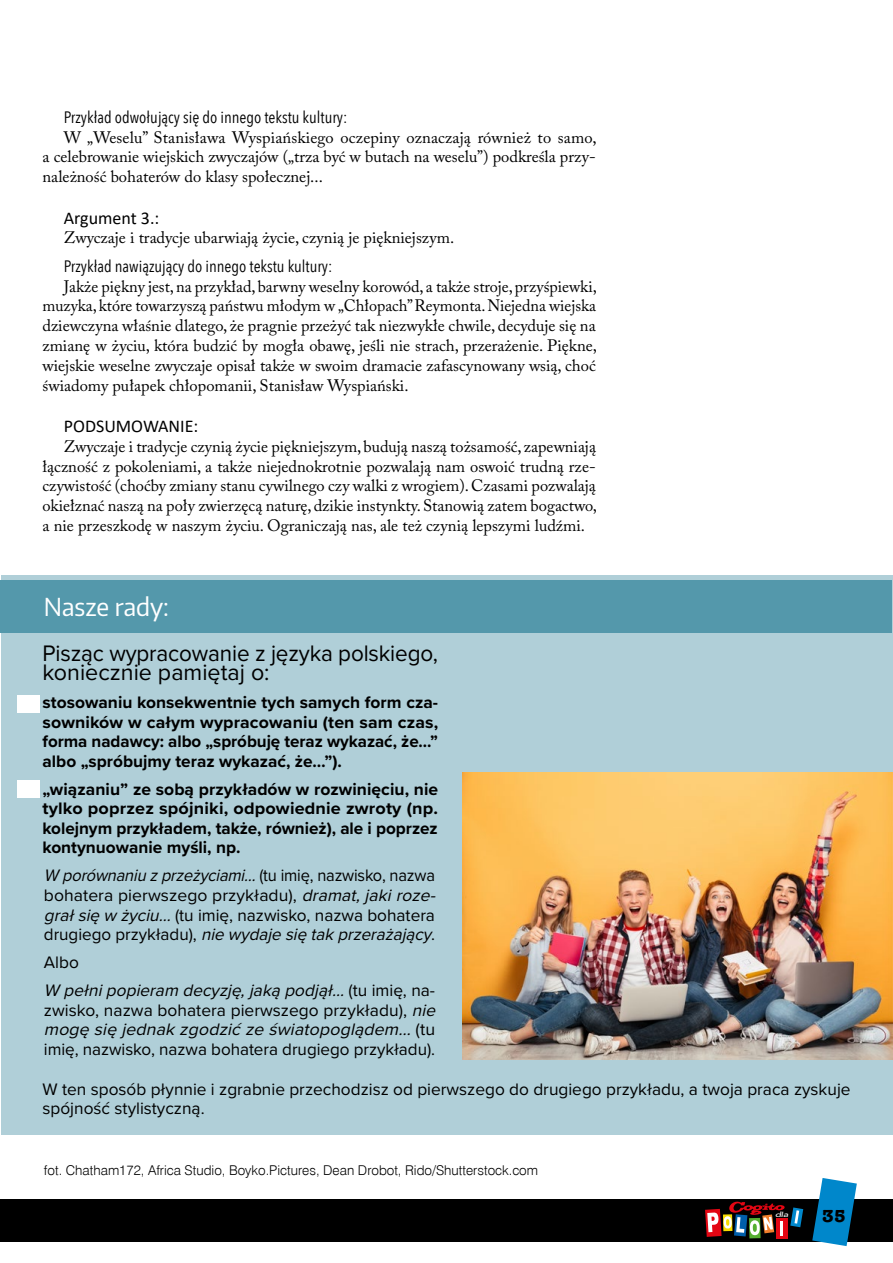
<style>
.page{position:relative;width:893px;height:1263px;background:#fff}
.page>*{position:absolute;margin:0;border:0;box-sizing:border-box;transform-origin:0 0}
.t1{font:24.75px "Encode Sans Narrow";color:#fff}
.t2{font:23.25px/19.5px "Proxima Nova";letter-spacing:-.005em;color:#000}
.t3{font:18px "Calibri";color:#000}
.t4{font:700 18px "American Typewriter";color:#000}
.t5{font:700 17.25px/19.5px "Proxima Nova";color:#000;text-align:justify}
.t6{font:17.25px/19.5px "Proxima Nova";color:#000}
.t7{font:17.25px/19.5px "Proxima Nova";color:#000;scale:.95 1}
.t8{font:italic 17.25px/28px "Proxima Nova";color:#000}
.t9{font:16.5px/19.8px "Adobe Caslon Pro";color:#000;text-align:justify}
.t10{font:16.5px "Avenir Next Condensed";color:#000}
.t11{font:13.5px "Swis 721 Lt EU";color:#000}
.s1{font-style:italic}
.s2{font-style:normal}
</style>
<div class="page">
<div style="left:1px;top:575px;width:891px;height:560px;background:#b0cfd8"></div>
<div style="left:17px;top:694px;width:22px;height:18px;background:#fff"></div>
<div style="left:17px;top:780px;width:22px;height:17px;background:#fff"></div>
<div style="left:1px;top:580px;width:891px;height:53px;background:#5498ab"></div>
<img style="left:463px;top:773px;width:430px;height:286px">
<div style="left:0;top:1199px;width:893px;height:43px;background:#000"></div>
<svg style="left:812px;top:1178px;width:45px;height:68px"></svg>
<svg style="left:749px;top:1237px;width:12px;height:1px"></svg>
<div style="left:776px;top:1218px;width:11px;height:21px;background:#e30613"></div>
<svg style="left:705px;top:1201px;width:98px;height:36px"></svg>
<p class="t10" style="left:64px;top:103px;width:285px">Przykład odwołujący się do innego tekstu kultury:</p>
<p class="t9" style="left:43px;top:127px;width:556px;text-indent:21px">W „Weselu” Stanisława Wyspiańskiego oczepiny oznaczają również to samo, a celebrowanie wiejskich zwyczajów („trza być w butach na weselu”) podkreśla przy&shy;należność bohaterów do klasy społecznej...</p>
<p class="t3" style="left:64px;top:205px;width:97px">Argument 3.:</p>
<p class="t9" style="left:64px;top:228px;width:392px">Zwyczaje i tradycje ubarwiają życie, czynią je piękniejszym.</p>
<p class="t10" style="left:64px;top:252px;width:270px">Przykład nawiązujący do innego tekstu kultury:</p>
<p class="t9" style="left:43px;top:276px;width:556px;text-indent:21px">Jakże piękny jest, na przykład, barwny weselny korowód, a także stroje, przyśpiewki, muzyka, które towarzyszą państwu młodym w „Chłopach” Reymonta. Niejedna wiejska dziewczyna właśnie dlatego, że pragnie przeżyć tak niezwykłe chwile, decyduje się na zmianę w życiu, która budzić by mogła obawę, jeśli nie strach, przerażenie. Piękne, wiejskie weselne zwyczaje opisał także w swoim dramacie zafascynowany wsią, choć świadomy pułapek chłopomanii, Stanisław Wyspiański.</p>
<p class="t3" style="left:64px;top:413px;width:136px">PODSUMOWANIE:</p>
<p class="t9" style="left:43px;top:436px;width:556px;text-indent:21px">Zwyczaje i tradycje czynią życie piękniejszym, budują naszą tożsamość, zapewniają łączność z pokoleniami, a także niejednokrotnie pozwalają nam oswoić trudną rze&shy;czywistość (choćby zmiany stanu cywilnego czy walki z wrogiem). Czasami pozwalają okiełznać naszą na poły zwierzęcą naturę, dzikie instynkty. Stanowią zatem bogactwo, a nie przeszkodę w naszym życiu. Ograniczają nas, ale też czynią lepszymi ludźmi.</p>
<h1 class="t1" style="left:44px;top:591px;width:127px">Nasze rady:</h1>
<h2 class="t2" style="left:43px;top:642px;width:397px">Pisząc wypracowanie z języka polskiego, koniecznie pamiętaj o:</h2>
<p class="t5" style="left:43px;top:692px;width:397px">stosowaniu konsekwentnie tych samych form cza&shy;sowników w całym wypracowaniu (ten sam czas, forma nadawcy: albo „spróbuję teraz wykazać, że…” albo „spróbujmy teraz wykazać, że…”).</p>
<p class="t5" style="left:43px;top:779px;width:397px">„wiązaniu” ze sobą przykładów w rozwinięciu, nie tylko poprzez spójniki, odpowiednie zwroty (np. kolejnym przykładem, także, również), ale i poprzez kontynuowanie myśli, np.</p>
<p class="t7" style="left:44px;top:865px;width:419px"><span class="s1">W porównaniuzprzeżyciami…</span> (t u i m i ę , n a z w i s ko , n a z wa bohatera pierwszego przykładu), <span class="s1">dramat,jakiroze&shy;grałsię w życiu…</span> (tu imię, nazwisko, nazwa bohatera d r u g i e g o p r z y kł a d u ) , <span class="s1">niewydajesiętakprzerażający</span>.</p>
<p class="t8" style="left:44px;top:947px;width:393px"><span class="s2">Albo<br></span>W pełnipopieram decyzję,jakąpodjął… <span class="s2">( t u i m i ę , n a -</span></p>
<p class="t6" style="left:44px;top:999px;width:398px">zwisko, nazwa bohatera pierwszego przykładu), <span class="s1">nie mogę się jednakzgodzićze światopoglądem…</span> ( t u imię, nazwisko, nazwa bohatera drugiego przykładu).</p>
<p class="t6" style="left:43px;top:1078px;width:810px">W ten sposób płynnie i zgrabnie przechodzisz od pierwszego do drugiego przykładu, a twoja praca zyskuje spójność stylistyczną.</p>
<p class="t11" style="left:44px;top:1162px;width:496px">fot. Chatham172, Africa Studio, Boyko.Pictures, Dean Drobot, Rido/Shutterstock.com</p>
<p class="t4" style="left:822px;top:1200px;width:25px">35</p>
</div>
